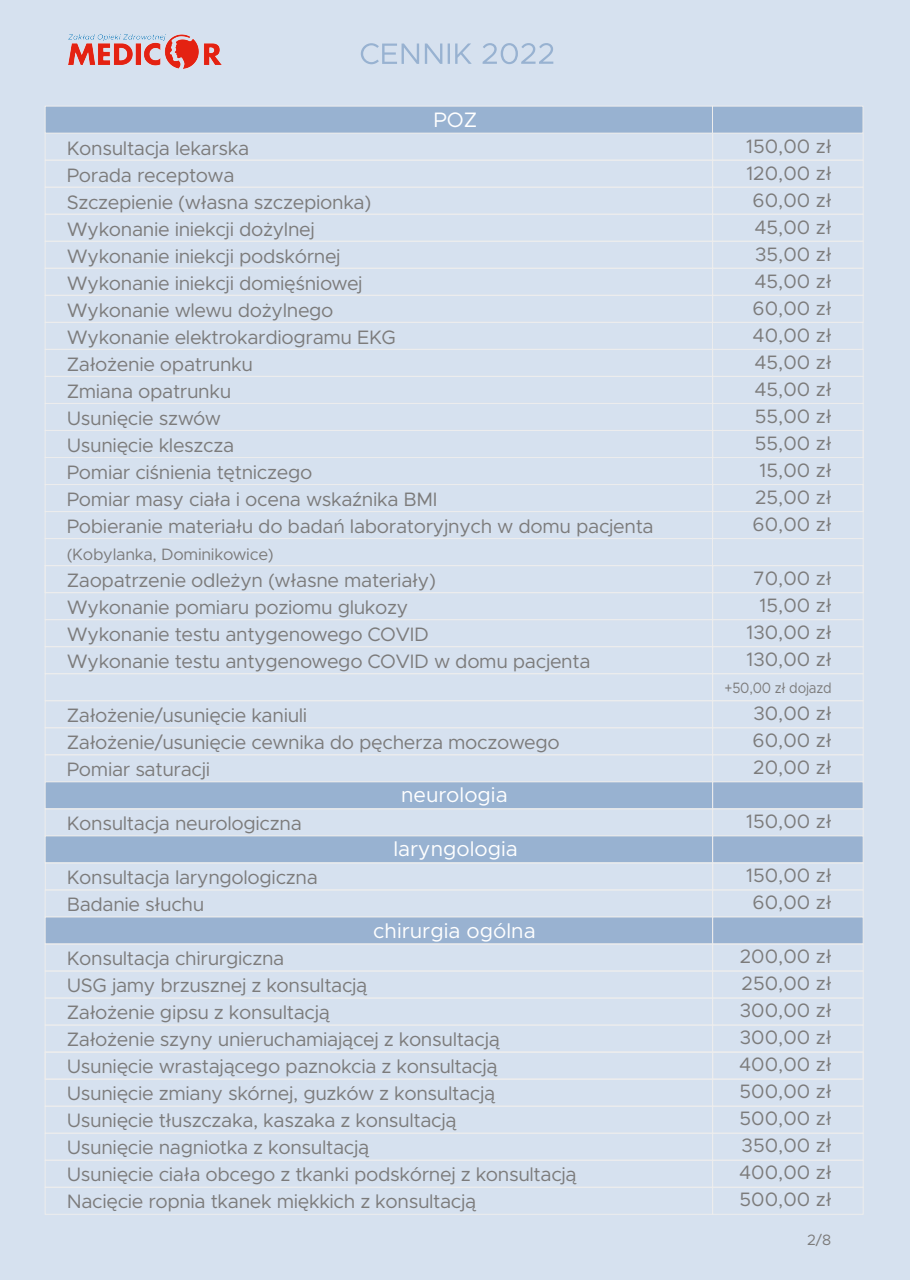
<style>
.page{position:relative;width:910px;height:1280px;background:#d6e1ef}
.page>*{position:absolute;margin:0;border:0;box-sizing:border-box;transform-origin:0 0}
.t1{font:21px "Metropolis";color:#fff}
.t2{font:19.5px/27px "Metropolis";letter-spacing:-.02em;color:#7c7b7b}
.t3{font:19.5px/27px "Metropolis";color:#7c7b7b;text-align:right}
.t4{font:16.5px "Metropolis";letter-spacing:-.02em;color:#7c7b7b}
.t5{font:15px "Metropolis";letter-spacing:-.015em;color:#7c7b7b;scale:.9 1}
.t6{font:15px "Metropolis";letter-spacing:-.015em;color:#7c7b7b}
</style>
<div class="page">
<div style="left:45px;top:295px;width:668px;height:28px;border:1px solid #ededed"></div>
<div style="left:712px;top:295px;width:151px;height:28px;border:1px solid #ededed"></div>
<div style="left:45px;top:322px;width:668px;height:28px;border:1px solid #ededed"></div>
<div style="left:45px;top:349px;width:668px;height:28px;border:1px solid #ededed"></div>
<div style="left:712px;top:322px;width:151px;height:28px;border:1px solid #ededed"></div>
<div style="left:45px;top:376px;width:668px;height:28px;border:1px solid #ededed"></div>
<div style="left:712px;top:376px;width:151px;height:28px;border:1px solid #ededed"></div>
<div style="left:45px;top:403px;width:668px;height:28px;border:1px solid #ededed"></div>
<div style="left:712px;top:403px;width:151px;height:28px;border:1px solid #ededed"></div>
<div style="left:712px;top:430px;width:151px;height:28px;border:1px solid #ededed"></div>
<div style="left:45px;top:457px;width:668px;height:28px;border:1px solid #ededed"></div>
<div style="left:712px;top:457px;width:151px;height:28px;border:1px solid #ededed"></div>
<div style="left:45px;top:538px;width:668px;height:28px;border:1px solid #ededed"></div>
<div style="left:712px;top:538px;width:151px;height:28px;border:1px solid #ededed"></div>
<div style="left:45px;top:484px;width:668px;height:28px;border:1px solid #ededed"></div>
<div style="left:712px;top:484px;width:151px;height:28px;border:1px solid #ededed"></div>
<div style="left:45px;top:619px;width:668px;height:28px;border:1px solid #ededed"></div>
<div style="left:712px;top:619px;width:151px;height:28px;border:1px solid #ededed"></div>
<div style="left:45px;top:646px;width:668px;height:28px;border:1px solid #ededed"></div>
<div style="left:712px;top:646px;width:151px;height:28px;border:1px solid #ededed"></div>
<div style="left:45px;top:673px;width:668px;height:28px;border:1px solid #ededed"></div>
<div style="left:712px;top:673px;width:151px;height:28px;border:1px solid #ededed"></div>
<div style="left:45px;top:700px;width:668px;height:28px;border:1px solid #ededed"></div>
<div style="left:712px;top:700px;width:151px;height:28px;border:1px solid #ededed"></div>
<div style="left:45px;top:727px;width:668px;height:28px;border:1px solid #ededed"></div>
<div style="left:712px;top:727px;width:151px;height:28px;border:1px solid #ededed"></div>
<div style="left:45px;top:754px;width:668px;height:28px;border:1px solid #ededed"></div>
<div style="left:712px;top:754px;width:151px;height:28px;border:1px solid #ededed"></div>
<div style="left:45px;top:781px;width:668px;height:28px;background:#98b2d1;border:1px solid #ededed"></div>
<div style="left:712px;top:781px;width:151px;height:28px;background:#99b2d1;border:1px solid #ededed"></div>
<div style="left:45px;top:808px;width:668px;height:28px;border:1px solid #ededed"></div>
<div style="left:712px;top:808px;width:151px;height:28px;border:1px solid #ededed"></div>
<div style="left:45px;top:835px;width:668px;height:28px;background:#98b2d1;border:1px solid #ededed"></div>
<div style="left:712px;top:835px;width:151px;height:28px;background:#99b2d1;border:1px solid #ededed"></div>
<div style="left:45px;top:889px;width:668px;height:28px;border:1px solid #ededed"></div>
<div style="left:45px;top:862px;width:668px;height:28px;border:1px solid #ededed"></div>
<div style="left:712px;top:889px;width:151px;height:28px;border:1px solid #ededed"></div>
<div style="left:45px;top:916px;width:668px;height:28px;background:#99b2d1;border:1px solid #ededed"></div>
<div style="left:712px;top:916px;width:151px;height:28px;background:#99b2d1;border:1px solid #ededed"></div>
<div style="left:712px;top:862px;width:151px;height:28px;border:1px solid #ededed"></div>
<div style="left:45px;top:944px;width:668px;height:27px;border:1px solid #ededed"></div>
<div style="left:712px;top:944px;width:151px;height:27px;border:1px solid #ededed"></div>
<div style="left:45px;top:971px;width:668px;height:27px;border:1px solid #ededed"></div>
<div style="left:712px;top:971px;width:151px;height:27px;border:1px solid #ededed"></div>
<div style="left:45px;top:998px;width:668px;height:27px;border:1px solid #ededed"></div>
<div style="left:712px;top:998px;width:151px;height:27px;border:1px solid #ededed"></div>
<div style="left:45px;top:1025px;width:668px;height:27px;border:1px solid #ededed"></div>
<div style="left:712px;top:1025px;width:151px;height:27px;border:1px solid #ededed"></div>
<div style="left:45px;top:1052px;width:668px;height:27px;border:1px solid #ededed"></div>
<div style="left:712px;top:1052px;width:151px;height:27px;border:1px solid #ededed"></div>
<div style="left:45px;top:1106px;width:668px;height:27px;border:1px solid #ededed"></div>
<div style="left:45px;top:1079px;width:668px;height:27px;border:1px solid #ededed"></div>
<div style="left:712px;top:1106px;width:151px;height:27px;border:1px solid #ededed"></div>
<div style="left:712px;top:1079px;width:151px;height:27px;border:1px solid #ededed"></div>
<div style="left:45px;top:1133px;width:668px;height:27px;border:1px solid #ededed"></div>
<div style="left:712px;top:1133px;width:151px;height:27px;border:1px solid #ededed"></div>
<div style="left:45px;top:1160px;width:668px;height:27px;border:1px solid #ededed"></div>
<div style="left:712px;top:1160px;width:151px;height:27px;border:1px solid #ededed"></div>
<div style="left:45px;top:1187px;width:668px;height:28px;border:1px solid #ededed"></div>
<div style="left:712px;top:1187px;width:151px;height:28px;border:1px solid #ededed"></div>
<div style="left:45px;top:133px;width:668px;height:28px;border:1px solid #ededed"></div>
<div style="left:712px;top:133px;width:151px;height:28px;border:1px solid #ededed"></div>
<div style="left:45px;top:160px;width:668px;height:28px;border:1px solid #ededed"></div>
<div style="left:712px;top:160px;width:151px;height:28px;border:1px solid #ededed"></div>
<div style="left:45px;top:187px;width:668px;height:28px;border:1px solid #ededed"></div>
<div style="left:712px;top:187px;width:151px;height:28px;border:1px solid #ededed"></div>
<div style="left:712px;top:214px;width:151px;height:28px;border:1px solid #ededed"></div>
<div style="left:45px;top:241px;width:668px;height:28px;border:1px solid #ededed"></div>
<div style="left:712px;top:241px;width:151px;height:28px;border:1px solid #ededed"></div>
<div style="left:45px;top:106px;width:668px;height:27px;background:#98b2d1;border:1px solid #ededed"></div>
<div style="left:712px;top:106px;width:151px;height:27px;background:#98b2d1;border:1px solid #ededed"></div>
<div style="left:45px;top:214px;width:668px;height:28px;border:1px solid #ededed"></div>
<div style="left:45px;top:565px;width:668px;height:28px;border:1px solid #ededed"></div>
<div style="left:712px;top:565px;width:151px;height:28px;border:1px solid #ededed"></div>
<svg style="left:361px;top:43px;width:58px;height:21px"></svg>
<svg style="left:425px;top:44px;width:17px;height:20px"></svg>
<hr style="left:448px;top:44px;width:2px;height:20px;background:#98b2d1">
<svg style="left:455px;top:43px;width:17px;height:21px"></svg>
<svg style="left:483px;top:43px;width:70px;height:21px"></svg>
<img style="left:68px;top:34px;width:153px;height:34px">
<p class="t1" style="left:433px;top:107px;width:45px">POZ</p>
<p class="t2" style="left:67px;top:134px;width:588px">Konsultacja lekarska<br>Porada receptowa<br>Szczepienie (własna szczepionka)<br>Wykonanie iniekcji dożylnej<br>Wykonanie iniekcji podskórnej<br>Wykonanie iniekcji domięśniowej<br>Wykonanie wlewu dożylnego<br>Wykonanie elektrokardiogramu EKG<br>Założenie opatrunku<br>Zmiana opatrunku<br>Usunięcie szwów<br>Usunięcie kleszcza<br>Pomiar ciśnienia tętniczego<br>Pomiar masy ciała i ocena wskaźnika BMI<br>Pobieranie materiału do badań laboratoryjnych w domu pacjenta</p>
<p class="t4" style="left:67px;top:544px;width:208px">(Kobylanka, Dominikowice)</p>
<p class="t2" style="left:67px;top:566px;width:525px">Zaopatrzenie odleżyn (własne materiały)<br>Wykonanie pomiaru poziomu glukozy<br>Wykonanie testu antygenowego COVID<br>Wykonanie testu antygenowego COVID w domu pacjenta</p>
<p class="t2" style="left:67px;top:701px;width:494px">Założenie/usunięcie kaniuli<br>Założenie/usunięcie cewnika do pęcherza moczowego<br>Pomiar saturacji</p>
<p class="t2" style="left:67px;top:809px;width:237px">Konsultacja neurologiczna</p>
<p class="t2" style="left:67px;top:863px;width:253px">Konsultacja laryngologiczna<br>Badanie słuchu</p>
<p class="t2" style="left:67px;top:944px;width:512px">Konsultacja chirurgiczna<br>USG jamy brzusznej z konsultacją<br>Założenie gipsu z konsultacją<br>Założenie szyny unieruchamiającej z konsultacją Usunięcie wrastającego paznokcia z konsultacją Usunięcie zmiany skórnej, guzków z konsultacją Usunięcie tłuszczaka, kaszaka z konsultacją<br>Usunięcie nagniotka z konsultacją<br>Usunięcie ciała obcego z tkanki podskórnej z konsultacją Nacięcie ropnia tkanek miękkich z konsultacją</p>
<p class="t1" style="left:401px;top:781px;width:108px">neurologia</p>
<p class="t1" style="left:393px;top:836px;width:126px">laryngologia</p>
<p class="t1" style="left:373px;top:917px;width:164px">chirurgia ogólna</p>
<p class="t3" style="left:746px;top:133px;width:87px">150,00 zł<br>120,00 zł<br>60,00 zł<br>45,00 zł<br>35,00 zł<br>45,00 zł<br>60,00 zł<br>40,00 zł<br>45,00 zł<br>45,00 zł<br>55,00 zł<br>55,00 zł<br>15,00 zł<br>25,00 zł<br>60,00 zł</p>
<p class="t3" style="left:746px;top:565px;width:87px">70,00 zł<br>15,00 zł<br>130,00 zł<br>130,00 zł</p>
<p class="t5" style="left:725px;top:679px;width:121px">+50,00 zł dojazd</p>
<p class="t2" style="left:753px;top:700px;width:81px;text-align:justify">30,00 zł 60,00 zł 20,00 zł</p>
<p class="t2" style="left:746px;top:808px;width:87px">150,00 zł</p>
<p class="t3" style="left:746px;top:862px;width:87px;text-align:center">150,00 zł<br>60,00 zł</p>
<p class="t2" style="left:739px;top:943px;width:94px;text-align:justify">200,00 zł 250,00 zł 300,00 zł 300,00 zł 400,00 zł 500,00 zł 500,00 zł 350,00 zł 400,00 zł 500,00 zł</p>
<p class="t6" style="left:807px;top:1230px;width:26px">2/8</p>
</div>
